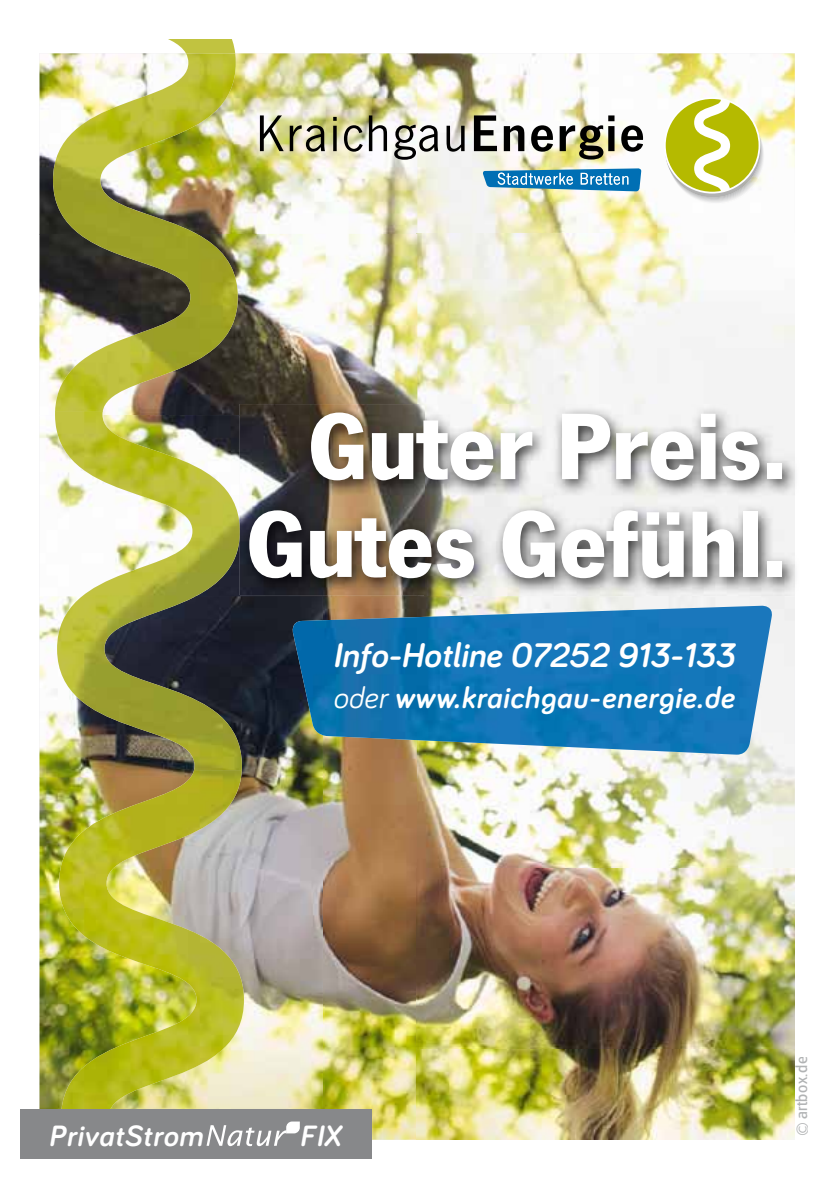
<style>
.page{position:relative;width:840px;height:1191px;background:#fff}
.page>*{position:absolute;margin:0;border:0;box-sizing:border-box;transform-origin:0 0}
.t1{font:700 97.8px/97.8px "News Got T";letter-spacing:-.01em;color:#fff;text-align:right}
.t2{font:italic 700 35.2px "Bariol";color:#fff}
.t3{font:italic 700 30.8px "Bariol";letter-spacing:.025em;color:#fff}
.t4{font:italic 700 30.4px "Bariol";letter-spacing:.025em;color:#fff}
.t5{font:16.2px "Glasgow";letter-spacing:.03em;color:#b1b3b4}
.s1{font-weight:400}
</style>
<div class="page">
<img style="left:20px;top:40px;width:775px;height:1118px">
<h1 class="t1" style="left:246px;top:394px;width:543px">Guter Preis.<br>Gutes Gefühl.</h1>
<p class="t2" style="left:333px;top:630px;width:403px">Info-Hotline 07252 913-133</p>
<p class="t3" style="left:333px;top:677px;width:402px"><span class="s1">oder</span> www.kraichgau-energie.de</p>
<p class="t4" style="left:48px;top:1115px;width:156px">PrivatStrom</p>
<p class="t4" style="left:299px;top:1115px;width:42px">FIX</p>
<p class="t5" style="left:791px;top:1136px;width:81px;rotate:-90deg">©artbox.de</p>
</div>
